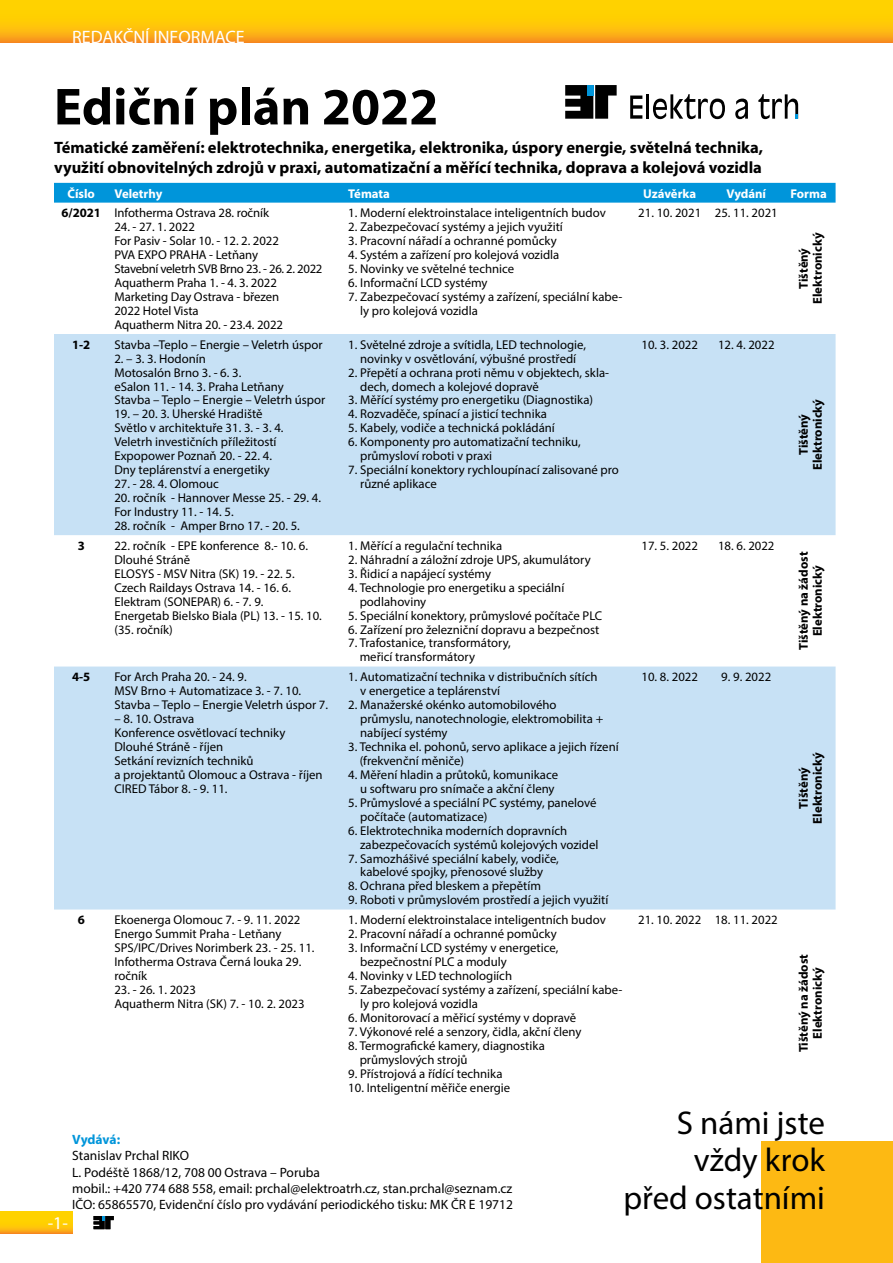
<style>
.page{position:relative;width:893px;height:1263px;background:#fff}
.page>*{position:absolute;margin:0;border:0;box-sizing:border-box;transform-origin:0 0}
.t1{font:700 52.5px "Myriad Pro";color:#000}
.t2{font:33px/37.5px "Myriad Pro";color:#000;text-align:right}
.t3{font:18px "Myriad Pro";color:#fff}
.t4{font:700 16.5px/19.8px "Myriad Pro";color:#000}
.t5{font:13.5px/16.2px "Myriad Pro";color:#000}
.t6{font:700 13.5px "Myriad Pro";letter-spacing:-.01em;color:#0095da}
.t7{font:12.75px/14px "Myriad Pro";color:#000}
.t8{font:700 12.75px/14px "Myriad Pro";color:#000;text-align:center}
.t9{font:700 12.75px "Myriad Pro";color:#fff}
.s1{font-weight:700}
</style>
<div class="page">
<div style="left:761px;top:1142px;width:132px;height:121px;background:#fdb913"></div>
<svg style="left:0;top:0;width:893px;height:43px;background:#fdc109"></svg>
<svg style="left:0;top:1212px;width:72px;height:21px;background:#fec706"></svg>
<svg style="left:94px;top:1216px;width:20px;height:13px"></svg>
<svg style="left:565px;top:85px;width:52px;height:34px"></svg>
<svg style="left:630px;top:96px;width:12px;height:23px"></svg>
<hr style="left:647px;top:94px;width:2px;height:25px;background:#000">
<svg style="left:653px;top:94px;width:72px;height:25px"></svg>
<svg style="left:735px;top:99px;width:13px;height:20px"></svg>
<svg style="left:758px;top:94px;width:40px;height:25px"></svg>
<div style="left:54px;top:183px;width:782px;height:20px;background:#0095da"></div>
<svg style="left:54px;top:334px;width:782px;height:575px;fill:#c7e1f5"></svg>
<h3 class="t3" style="left:72px;top:26px;width:174px">REDAKČNÍ INFORMACE</h3>
<h1 class="t1" style="left:54px;top:72px;width:386px">Ediční plán 2022</h1>
<p class="t4" style="left:54px;top:137px;width:711px">Tématické zaměření: elektrotechnika, energetika, elektronika, úspory energie, světelná technika, využití obnovitelných zdrojů v praxi, automatizační a měřící technika, doprava a kolejová vozidla</p>
<p class="t9" style="left:68px;top:185px;width:29px">Číslo</p>
<p class="t9" style="left:114px;top:185px;width:49px">Veletrhy</p>
<p class="t9" style="left:348px;top:185px;width:43px">Témata</p>
<p class="t9" style="left:643px;top:185px;width:54px">Uzávěrka</p>
<p class="t9" style="left:726px;top:185px;width:41px">Vydání</p>
<p class="t9" style="left:790px;top:185px;width:38px">Forma</p>
<p class="t7" style="left:61px;top:206px;width:209px"><span class="s1">6/2021</span> Infotherma Ostrava 28. ročník</p>
<p class="t7" style="left:114px;top:220px;width:209px">24. - 27. 1. 2022<br>For Pasiv - Solar 10. - 12. 2. 2022<br>PVA EXPO PRAHA - Letňany<br>Stavební veletrh SVB Brno 23. - 26. 2. 2022<br>Aquatherm Praha 1. - 4. 3. 2022<br>Marketing Day Ostrava - březen<br>2022 Hotel Vista<br>Aquatherm Nitra 20. - 23.4. 2022</p>
<p class="t7" style="left:348px;top:206px;width:259px">1. Moderní elektroinstalace inteligentních budov</p>
<p class="t7" style="left:348px;top:220px;width:216px">2. Zabezpečovací systémy a jejich využití</p>
<p class="t7" style="left:348px;top:234px;width:210px">3. Pracovní nářadí a ochranné pomůcky</p>
<p class="t7" style="left:348px;top:248px;width:213px">4. Systém a zařízení pro kolejová vozidla</p>
<p class="t7" style="left:348px;top:262px;width:167px">5. Novinky ve světelné technice</p>
<p class="t7" style="left:348px;top:276px;width:141px">6. Informační LCD systémy</p>
<p class="t7" style="left:360px;top:289px;width:264px;text-indent:-12px">7. Zabezpečovací systémy a zařízení, speciální kabe&shy;ly pro kolejová vozidla</p>
<p class="t7" style="left:638px;top:206px;width:141px">21. 10. 2021 25. 11. 2021</p>
<p class="t8" style="left:796px;top:304px;width:73px;rotate:-90deg">Tištěný<br>Elektronický</p>
<p class="t8" style="left:72px;top:337px;width:20px">1-2</p>
<p class="t7" style="left:114px;top:337px;width:210px">Stavba –Teplo – Energie – Veletrh úspor</p>
<p class="t7" style="left:114px;top:351px;width:212px">2. – 3. 3. Hodonín<br>Motosalón Brno 3. - 6. 3.<br>eSalon 11. - 14. 3. Praha Letňany<br>Stavba – Teplo – Energie – Veletrh úspor</p>
<p class="t7" style="left:114px;top:407px;width:171px">19. – 20. 3. Uherské Hradiště<br>Světlo v architektuře 31. 3. - 3. 4.<br>Veletrh investičních příležitostí<br>Expopower Poznaň 20. - 22. 4.<br>Dny teplárenství a energetiky</p>
<p class="t7" style="left:114px;top:477px;width:106px">27. - 28. 4. Olomouc</p>
<p class="t7" style="left:114px;top:491px;width:208px">20. ročník - Hannover Messe 25. - 29. 4.<br>For Industry 11. - 14. 5.</p>
<p class="t7" style="left:114px;top:519px;width:187px">28. ročník - Amper Brno 17. - 20. 5.</p>
<p class="t7" style="left:348px;top:337px;width:239px;text-align:center">1. Světelné zdroje a svítidla, LED technologie, novinky v osvětlování, výbušné prostředí</p>
<p class="t7" style="left:360px;top:365px;width:250px;text-indent:-12px">2. Přepětí a ochrana proti němu v objektech, skla&shy;dech, domech a kolejové dopravě</p>
<p class="t7" style="left:348px;top:393px;width:246px">3. Měřící systémy pro energetiku (Diagnostika)</p>
<p class="t7" style="left:348px;top:407px;width:200px">4. Rozvaděče, spínací a jisticí technika</p>
<p class="t7" style="left:348px;top:421px;width:208px">5. Kabely, vodiče a technická pokládání</p>
<p class="t7" style="left:360px;top:435px;width:222px;text-indent:-12px">6. Komponenty pro automatizační techniku, průmysloví roboti v praxi</p>
<p class="t7" style="left:360px;top:463px;width:260px;text-indent:-12px">7. Speciální konektory rychloupínací zalisované pro různé aplikace</p>
<p class="t8" style="left:78px;top:538px;width:9px">3</p>
<p class="t7" style="left:114px;top:538px;width:209px">22. ročník - EPE konference 8.- 10. 6.<br>Dlouhé Stráně<br>ELOSYS - MSV Nitra (SK) 19. - 22. 5.<br>Czech Raildays Ostrava 14. - 16. 6.<br>Elektram (SONEPAR) 6. - 7. 9.<br>Energetab Bielsko Biala (PL) 13. - 15. 10. (35. ročník)</p>
<p class="t7" style="left:348px;top:538px;width:155px">1. Měřící a regulační technika</p>
<p class="t7" style="left:348px;top:552px;width:244px">2. Náhradní a záložní zdroje UPS, akumulátory</p>
<p class="t7" style="left:348px;top:566px;width:144px">3. Řidicí a napájecí systémy</p>
<p class="t7" style="left:360px;top:580px;width:206px;text-indent:-11px">4. Technologie pro energetiku a speciální podlahoviny</p>
<p class="t7" style="left:348px;top:608px;width:255px">5. Speciální konektory, průmyslové počítače PLC</p>
<p class="t7" style="left:348px;top:622px;width:253px">6. Zařízení pro železniční dopravu a bezpečnost</p>
<p class="t7" style="left:360px;top:636px;width:153px;text-indent:-11px">7. Trafostanice, transformátory, meřicí transformátory</p>
<p class="t8" style="left:72px;top:669px;width:20px">4-5</p>
<p class="t7" style="left:114px;top:670px;width:215px">For Arch Praha 20. - 24. 9.<br>MSV Brno + Automatizace 3. - 7. 10.<br>Stavba – Teplo – Energie Veletrh úspor 7.</p>
<p class="t7" style="left:114px;top:712px;width:210px">– 8. 10. Ostrava<br>Konference osvětlovací techniky<br>Dlouhé Stráně - říjen<br>Setkání revizních techniků<br>a projektantů Olomouc a Ostrava - říjen<br>CIRED Tábor 8. - 9. 11.</p>
<p class="t8" style="left:78px;top:912px;width:9px">6</p>
<p class="t7" style="left:114px;top:913px;width:202px">Ekoenerga Olomouc 7. - 9. 11. 2022<br>Energo Summit Praha - Letňany<br>SPS/IPC/Drives Norimberk 23. - 25. 11.<br>Infotherma Ostrava Černá louka 29. ročník</p>
<p class="t7" style="left:114px;top:982px;width:192px">23. - 26. 1. 2023<br>Aquatherm Nitra (SK) 7. - 10. 2. 2023</p>
<p class="t7" style="left:360px;top:670px;width:239px;text-indent:-12px">1. Automatizační technika v distribučních sítích v energetice a teplárenství</p>
<p class="t7" style="left:360px;top:698px;width:245px;text-indent:-12px">2. Manažerské okénko automobilového průmyslu, nanotechnologie, elektromobilita + nabíjecí systémy</p>
<p class="t7" style="left:360px;top:739px;width:261px;text-indent:-11px">3. Technika el. pohonů, servo aplikace a jejich řízení (frekvenční měniče)</p>
<p class="t7" style="left:348px;top:767px;width:211px;text-align:right">4. Měření hladin a průtoků, komunikace u softwaru pro snímače a akční členy</p>
<p class="t7" style="left:360px;top:795px;width:238px;text-indent:-12px">5. Průmyslové a speciální PC systémy, panelové počítače (automatizace)</p>
<p class="t7" style="left:360px;top:823px;width:240px;text-indent:-12px">6. Elektrotechnika moderních dopravních zabezpečovacích systémů kolejových vozidel</p>
<p class="t7" style="left:348px;top:851px;width:212px;text-align:center">7. Samozhášivé speciální kabely, vodiče, kabelové spojky, přenosové služby</p>
<p class="t7" style="left:348px;top:879px;width:194px">8. Ochrana před bleskem a přepětím</p>
<p class="t7" style="left:348px;top:893px;width:262px">9. Roboti v průmyslovém prostředí a jejich využití</p>
<p class="t7" style="left:348px;top:913px;width:259px">1. Moderní elektroinstalace inteligentních budov</p>
<p class="t7" style="left:348px;top:927px;width:210px">2. Pracovní nářadí a ochranné pomůcky</p>
<p class="t7" style="left:360px;top:941px;width:200px;text-indent:-12px">3. Informační LCD systémy v energetice, bezpečnostní PLC a moduly</p>
<p class="t7" style="left:348px;top:968px;width:165px">4. Novinky v LED technologiích</p>
<p class="t7" style="left:360px;top:982px;width:264px;text-indent:-12px">5. Zabezpečovací systémy a zařízení, speciální kabe&shy;ly pro kolejová vozidla</p>
<p class="t7" style="left:348px;top:1010px;width:230px">6. Monitorovací a měřicí systémy v dopravě</p>
<p class="t7" style="left:348px;top:1024px;width:235px">7. Výkonové relé a senzory, čidla, akční členy</p>
<p class="t7" style="left:360px;top:1038px;width:187px;text-indent:-11px">8. Termografické kamery, diagnostika průmyslových strojů</p>
<p class="t7" style="left:348px;top:1066px;width:156px">9. Přístrojová a řídící technika</p>
<p class="t7" style="left:348px;top:1080px;width:163px">10. Inteligentní měřiče energie</p>
<p class="t7" style="left:641px;top:337px;width:58px">10. 3. 2022</p>
<p class="t7" style="left:718px;top:337px;width:58px">12. 4. 2022</p>
<p class="t7" style="left:641px;top:538px;width:58px">17. 5. 2022</p>
<p class="t7" style="left:718px;top:538px;width:58px">18. 6. 2022</p>
<p class="t7" style="left:641px;top:670px;width:58px">10. 8. 2022</p>
<p class="t7" style="left:721px;top:670px;width:51px">9. 9. 2022</p>
<p class="t7" style="left:638px;top:913px;width:141px">21. 10. 2022 18. 11. 2022</p>
<p class="t8" style="left:796px;top:470px;width:73px;rotate:-90deg">Tištěný<br>Elektronický</p>
<p class="t8" style="left:796px;top:650px;width:100px;rotate:-90deg">Tištěný na žádost<br>Elektronický</p>
<p class="t8" style="left:796px;top:823px;width:73px;rotate:-90deg">Tištěný<br>Elektronický</p>
<p class="t8" style="left:796px;top:1052px;width:100px;rotate:-90deg">Tištěný na žádost<br>Elektronický</p>
<p class="t6" style="left:72px;top:1131px;width:49px">Vydává:</p>
<p class="t5" style="left:72px;top:1147px;width:442px">Stanislav Prchal RIKO<br>L. Podéště 1868/12, 708 00 Ostrava – Poruba<br>mobil.: +420 774 688 558, email: prchal@elektroatrh.cz, stan.prchal@seznam.cz IČO: 65865570, Evidenční číslo pro vydávání periodického tisku: MK ČR E 19712</p>
<h3 class="t3" style="left:48px;top:1212px;width:22px">-1-</h3>
<h2 class="t2" style="left:623px;top:1104px;width:203px">S námi jste vždy krok před ostatními</h2>
</div>
